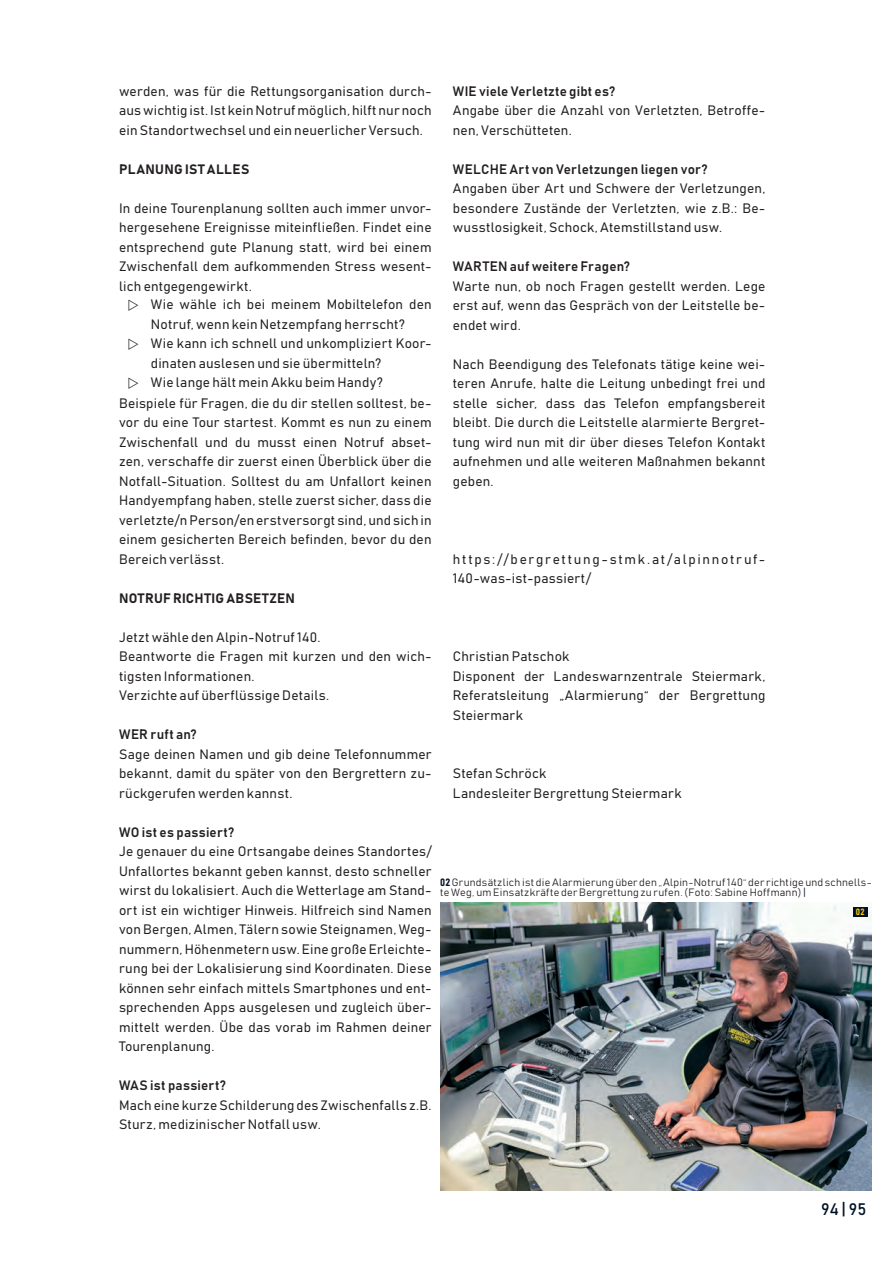
<style>
.page{position:relative;width:893px;height:1263px;background:#fff}
.page>*{position:absolute;margin:0;border:0;box-sizing:border-box;transform-origin:0 0}
.t1{font:16.5px "Bahnschrift";color:#001227}
.t2{font:13.5px/19.5px "Bahnschrift";letter-spacing:.015em;color:#231f20}
.t3{font:13.5px/19.5px "Bahnschrift";letter-spacing:.125em;color:#231f20}
.t4{font:10.5px/10.5px "Bahnschrift";letter-spacing:.025em;color:#231f20}
.t5{font:9px "Bahnschrift";color:#feca0a}
.s1{color:#001227}
</style>
<div class="page">
<img style="left:440px;top:902px;width:432px;height:288px">
<div style="left:853px;top:907px;width:14px;height:10px;background:#001227"></div>
<p class="t2" style="left:119px;top:81px;width:314px;text-align:justify">werden, was für die Rettungsorganisation durch&shy;aus wichtig ist. Ist kein Notruf möglich, hilft nur noch ein Standortwechsel und ein neuerlicher Versuch.</p>
<p class="t2" style="left:119px;top:159px;width:132px">PLANUNG IST ALLES</p>
<p class="t2" style="left:119px;top:198px;width:314px;text-align:justify">In deine Tourenplanung sollten auch immer unvor&shy;hergesehene Ereignisse miteinfließen. Findet eine entsprechend gute Planung statt, wird bei einem Zwischenfall dem aufkommenden Stress wesent&shy;lich entgegengewirkt.</p>
<p class="t2" style="left:151px;top:295px;width:282px">Wie wähle ich bei meinem Mobiltelefon den Notruf, wenn kein Netzempfang herrscht?<br>Wie kann ich schnell und unkompliziert Koor&shy;dinaten auslesen und sie übermitteln?<br>Wie lange hält mein Akku beim Handy?</p>
<p class="t2" style="left:119px;top:393px;width:314px;text-align:justify">Beispiele für Fragen, die du dir stellen solltest, be&shy;vor du eine Tour startest. Kommt es nun zu einem Zwischenfall und du musst einen Notruf abset&shy;zen, verschaffe dir zuerst einen Überblick über die Notfall-Situation. Solltest du am Unfallort keinen Handyempfang haben, stelle zuerst sicher, dass die verletzte/n Person/en erstversorgt sind, und sich in einem gesicherten Bereich befinden, bevor du den Bereich verlässt.</p>
<p class="t2" style="left:119px;top:588px;width:177px">NOTRUF RICHTIG ABSETZEN</p>
<p class="t2" style="left:119px;top:627px;width:314px">Jetzt wähle den Alpin-Notruf 140.<br>Beantworte die Fragen mit kurzen und den wich&shy;tigsten Informationen.<br>Verzichte auf überflüssige Details.</p>
<p class="t2" style="left:119px;top:724px;width:314px">WER ruft an?<br>Sage deinen Namen und gib deine Telefonnummer bekannt, damit du später von den Bergrettern zu&shy;rückgerufen werden kannst.</p>
<p class="t2" style="left:119px;top:822px;width:314px">WO ist es passiert?<br>Je genauer du eine Ortsangabe deines Standortes/ Unfallortes bekannt geben kannst, desto schneller wirst du lokalisiert. Auch die Wetterlage am Stand&shy;ort ist ein wichtiger Hinweis. Hilfreich sind Namen von Bergen, Almen, Tälern sowie Steignamen, Weg&shy;nummern, Höhenmetern usw. Eine große Erleichte&shy;rung bei der Lokalisierung sind Koordinaten. Diese können sehr einfach mittels Smartphones und ent&shy;sprechenden Apps ausgelesen und zugleich über&shy;mittelt werden. Übe das vorab im Rahmen deiner Tourenplanung.</p>
<p class="t2" style="left:119px;top:1075px;width:314px">WAS ist passiert?<br>Mach eine kurze Schilderung des Zwischenfalls z.B.<br>Sturz, medizinischer Notfall usw.</p>
<p class="t2" style="left:453px;top:81px;width:314px">WIE viele Verletzte gibt es?<br>Angabe über die Anzahl von Verletzten, Betroffe&shy;nen, Verschütteten.</p>
<p class="t2" style="left:453px;top:159px;width:314px">WELCHE Art von Verletzungen liegen vor?<br>Angaben über Art und Schwere der Verletzungen, besondere Zustände der Verletzten, wie z.B.: Be&shy;wusstlosigkeit, Schock, Atemstillstand usw.</p>
<p class="t2" style="left:453px;top:256px;width:314px">WARTEN auf weitere Fragen?<br>Warte nun, ob noch Fragen gestellt werden. Lege erst auf, wenn das Gespräch von der Leitstelle be&shy;endet wird.</p>
<p class="t2" style="left:453px;top:354px;width:314px;text-align:justify">Nach Beendigung des Telefonats tätige keine wei&shy;teren Anrufe, halte die Leitung unbedingt frei und stelle sicher, dass das Telefon empfangsbereit bleibt. Die durch die Leitstelle alarmierte Bergret&shy;tung wird nun mit dir über dieses Telefon Kontakt aufnehmen und alle weiteren Maßnahmen bekannt geben.</p>
<p class="t3" style="left:453px;top:549px;width:314px">https://bergrettung-stmk.at/alpinnotruf-<br>140-was-ist-passiert/</p>
<p class="t2" style="left:453px;top:646px;width:314px">Christian Patschok<br>Disponent der Landeswarnzentrale Steiermark,<br>Referatsleitung „Alarmierung“ der Bergrettung<br>Steiermark</p>
<p class="t2" style="left:453px;top:763px;width:230px">Stefan Schröck<br>Landesleiter Bergrettung Steiermark</p>
<p class="t4" style="left:440px;top:876px;width:433px"><span class="s1">02</span> Grundsätzlich ist die Alarmierung über den „Alpin-Notruf 140“ der richtige und schnells&shy;te Weg, um Einsatzkräfte der Bergrettung zu rufen. (Foto: Sabine Hoffmann) <span class="s1">|</span></p>
<p class="t5" style="left:856px;top:906px;width:10px">02</p>
<p class="t1" style="left:821px;top:1199px;width:47px">94 | 95</p>
</div>
